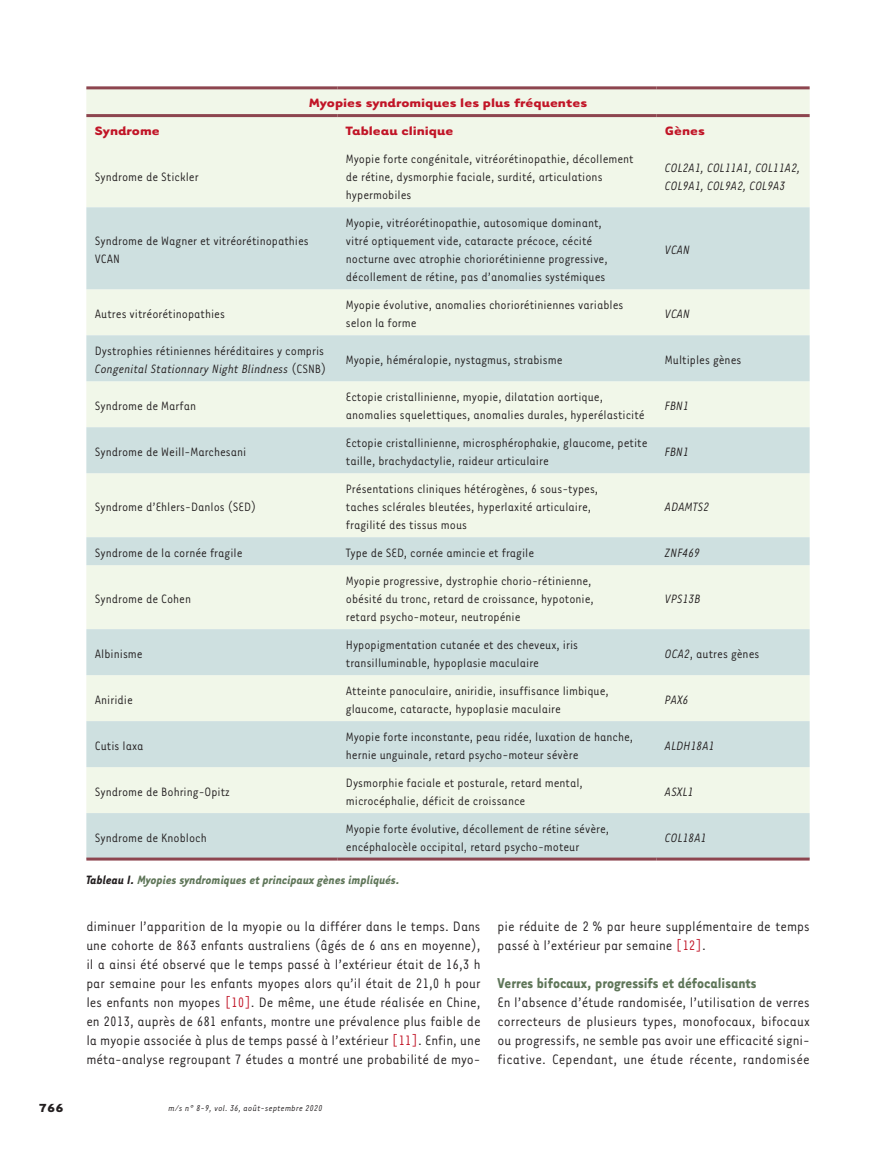
<style>
.page{position:relative;width:894px;height:1150px;background:#fff}
.page>*{position:absolute;margin:0;border:0;box-sizing:border-box;transform-origin:0 0}
.t1{font:700 16.5px "Tarzana Narrow";color:#5f7659}
.t2{font:15.75px/18.9px "Tarzana Narrow";color:#231f20;text-align:justify}
.t3{font:13.95px/18px "Tarzana Narrow";color:#231f20}
.t4{font:italic 13.95px/18px "Tarzana Narrow";color:#231f20}
.t5{font:700 13.95px "Tarzana Wide";color:#c11527}
.t6{font:italic 700 13.95px "Tarzana Narrow";color:#5f7659}
.t7{font:700 13.5px "Tarzana Wide";color:#231f20}
.t8{font:italic 9.75px "Tarzana Narrow";letter-spacing:.025em;color:#231f20}
.s1{font-style:italic}
.s2{color:#231f20}
.s3{color:#c11527}
</style>
<div class="page">
<div style="left:86px;top:89px;width:723px;height:118px;background:#f1f7e9"></div>
<svg style="left:86px;top:207px;width:723px;height:650px;background:#deebe4"></svg>
<hr style="left:86px;top:86px;width:251px;height:3px;background:#8d454f">
<hr style="left:337px;top:86px;width:319px;height:3px;background:#8d454f">
<hr style="left:656px;top:86px;width:153px;height:3px;background:#8d454f">
<hr style="left:86px;top:114px;width:251px;height:3px;background:#8d454f">
<hr style="left:337px;top:114px;width:319px;height:3px;background:#8d454f">
<hr style="left:656px;top:114px;width:153px;height:3px;background:#8d454f">
<hr style="left:86px;top:857px;width:251px;height:3px;background:#8d454f">
<hr style="left:337px;top:857px;width:319px;height:3px;background:#8d454f">
<hr style="left:656px;top:857px;width:153px;height:3px;background:#8d454f">
<p class="t5" style="left:309px;top:94px;width:280px">Myopies syndromiques les plus fréquentes</p>
<p class="t5" style="left:95px;top:121px;width:66px">Syndrome</p>
<p class="t5" style="left:346px;top:121px;width:109px">Tableau clinique</p>
<p class="t5" style="left:665px;top:121px;width:41px">Gènes</p>
<p class="t3" style="left:95px;top:167px;width:105px">Syndrome de Stickler</p>
<p class="t3" style="left:346px;top:149px;width:289px">Myopie forte congénitale, vitréorétinopathie, décollement de rétine, dysmorphie faciale, surdité, articulations hypermobiles</p>
<p class="t4" style="left:665px;top:158px;width:137px">COL2A1, COL11A1, COL11A2,<br>COL9A1, COL9A2, COL9A3</p>
<p class="t3" style="left:95px;top:231px;width:215px">Syndrome de Wagner et vitréorétinopathies<br>VCAN</p>
<p class="t3" style="left:346px;top:213px;width:263px">Myopie, vitréorétinopathie, autosomique dominant, vitré optiquement vide, cataracte précoce, cécité nocturne avec atrophie choriorétinienne progressive, décollement de rétine, pas d’anomalies systémiques</p>
<p class="t4" style="left:665px;top:240px;width:27px">VCAN</p>
<p class="t3" style="left:95px;top:304px;width:132px">Autres vitréorétinopathies</p>
<p class="t3" style="left:346px;top:295px;width:279px">Myopie évolutive, anomalies choriorétiniennes variables selon la forme</p>
<p class="t4" style="left:665px;top:304px;width:27px">VCAN</p>
<p class="t3" style="left:95px;top:341px;width:233px">Dystrophies rétiniennes héréditaires y compris<br><span class="s1">Congenital Stationnary Night Blindness</span> (CSNB)</p>
<p class="t3" style="left:346px;top:350px;width:218px">Myopie, héméralopie, nystagmus, strabisme</p>
<p class="t3" style="left:665px;top:350px;width:78px">Multiples gènes</p>
<p class="t3" style="left:95px;top:396px;width:103px">Syndrome de Marfan</p>
<p class="t3" style="left:346px;top:387px;width:300px">Ectopie cristallinienne, myopie, dilatation aortique, anomalies squelettiques, anomalies durales, hyperélasticité</p>
<p class="t4" style="left:665px;top:396px;width:25px">FBN1</p>
<p class="t3" style="left:95px;top:442px;width:153px">Syndrome de Weill-Marchesani</p>
<p class="t3" style="left:346px;top:433px;width:303px">Ectopie cristallinienne, microsphérophakie, glaucome, petite taille, brachydactylie, raideur articulaire</p>
<p class="t4" style="left:665px;top:442px;width:25px">FBN1</p>
<p class="t3" style="left:95px;top:497px;width:163px">Syndrome d’Ehlers-Danlos (SED)</p>
<p class="t3" style="left:346px;top:479px;width:254px">Présentations cliniques hétérogènes, 6 sous-types, taches sclérales bleutées, hyperlaxité articulaire, fragilité des tissus mous</p>
<p class="t4" style="left:665px;top:497px;width:46px">ADAMTS2</p>
<p class="t3" style="left:95px;top:542px;width:149px">Syndrome de la cornée fragile</p>
<p class="t3" style="left:346px;top:542px;width:190px">Type de SED, cornée amincie et fragile</p>
<p class="t4" style="left:665px;top:542px;width:37px">ZNF469</p>
<p class="t3" style="left:95px;top:588px;width:98px">Syndrome de Cohen</p>
<p class="t3" style="left:346px;top:570px;width:249px">Myopie progressive, dystrophie chorio-rétinienne, obésité du tronc, retard de croissance, hypotonie, retard psycho-moteur, neutropénie</p>
<p class="t4" style="left:665px;top:588px;width:37px">VPS13B</p>
<p class="t3" style="left:95px;top:643px;width:49px">Albinisme</p>
<p class="t3" style="left:346px;top:634px;width:234px">Hypopigmentation cutanée et des cheveux, iris transilluminable, hypoplasie maculaire</p>
<p class="t3" style="left:665px;top:643px;width:96px"><span class="s1">OCA2</span>, autres gènes</p>
<p class="t3" style="left:95px;top:689px;width:40px">Aniridie</p>
<p class="t3" style="left:346px;top:680px;width:264px">Atteinte panoculaire, aniridie, insuffisance limbique, glaucome, cataracte, hypoplasie maculaire</p>
<p class="t4" style="left:665px;top:689px;width:25px">PAX6</p>
<p class="t3" style="left:95px;top:735px;width:50px">Cutis laxa</p>
<p class="t3" style="left:346px;top:726px;width:289px">Myopie forte inconstante, peau ridée, luxation de hanche, hernie unguinale, retard psycho-moteur sévère</p>
<p class="t4" style="left:665px;top:735px;width:51px">ALDH18A1</p>
<p class="t3" style="left:95px;top:781px;width:136px">Syndrome de Bohring-Opitz</p>
<p class="t3" style="left:346px;top:772px;width:238px">Dysmorphie faciale et posturale, retard mental, microcéphalie, déficit de croissance</p>
<p class="t4" style="left:665px;top:781px;width:30px">ASXL1</p>
<p class="t3" style="left:95px;top:827px;width:113px">Syndrome de Knobloch</p>
<p class="t3" style="left:346px;top:818px;width:265px">Myopie forte évolutive, décollement de rétine sévère, encéphalocèle occipital, retard psycho-moteur</p>
<p class="t4" style="left:665px;top:827px;width:43px">COL18A1</p>
<p class="t6" style="left:86px;top:870px;width:315px"><span class="s2">Tableau I.</span> Myopies syndromiques et principaux gènes impliqués.</p>
<p class="t2" style="left:86px;top:916px;width:396px">diminuer l’apparition de la myopie ou la différer dans le temps. Dans une cohorte de 863 enfants australiens (âgés de 6 ans en moyenne), il a ainsi été observé que le temps passé à l’extérieur était de 16,3 h par semaine pour les enfants myopes alors qu’il était de 21,0 h pour les enfants non myopes <span class="s3">[10]</span>. De même, une étude réalisée en Chine, en 2013, auprès de 681 enfants, montre une prévalence plus faible de la myopie associée à plus de temps passé à l’extérieur <span class="s3">[11]</span>. Enfin, une méta-analyse regroupant 7 études a montré une probabilité de myo-</p>
<p class="t7" style="left:39px;top:1098px;width:26px">766</p>
<p class="t8" style="left:169px;top:1101px;width:155px">m/s n° 8-9, vol. 36, août-septembre 2020</p>
<p class="t2" style="left:497px;top:916px;width:313px">pie réduite de 2 % par heure supplémentaire de temps passé à l’extérieur par semaine <span class="s3">[12]</span>.</p>
<p class="t1" style="left:497px;top:972px;width:260px">Verres bifocaux, progressifs et défocalisants</p>
<p class="t2" style="left:497px;top:991px;width:313px">En l’absence d’étude randomisée, l’utilisation de verres correcteurs de plusieurs types, monofocaux, bifocaux ou progressifs, ne semble pas avoir une efficacité signi&shy;ficative. Cependant, une étude récente, randomisée</p>
</div>
